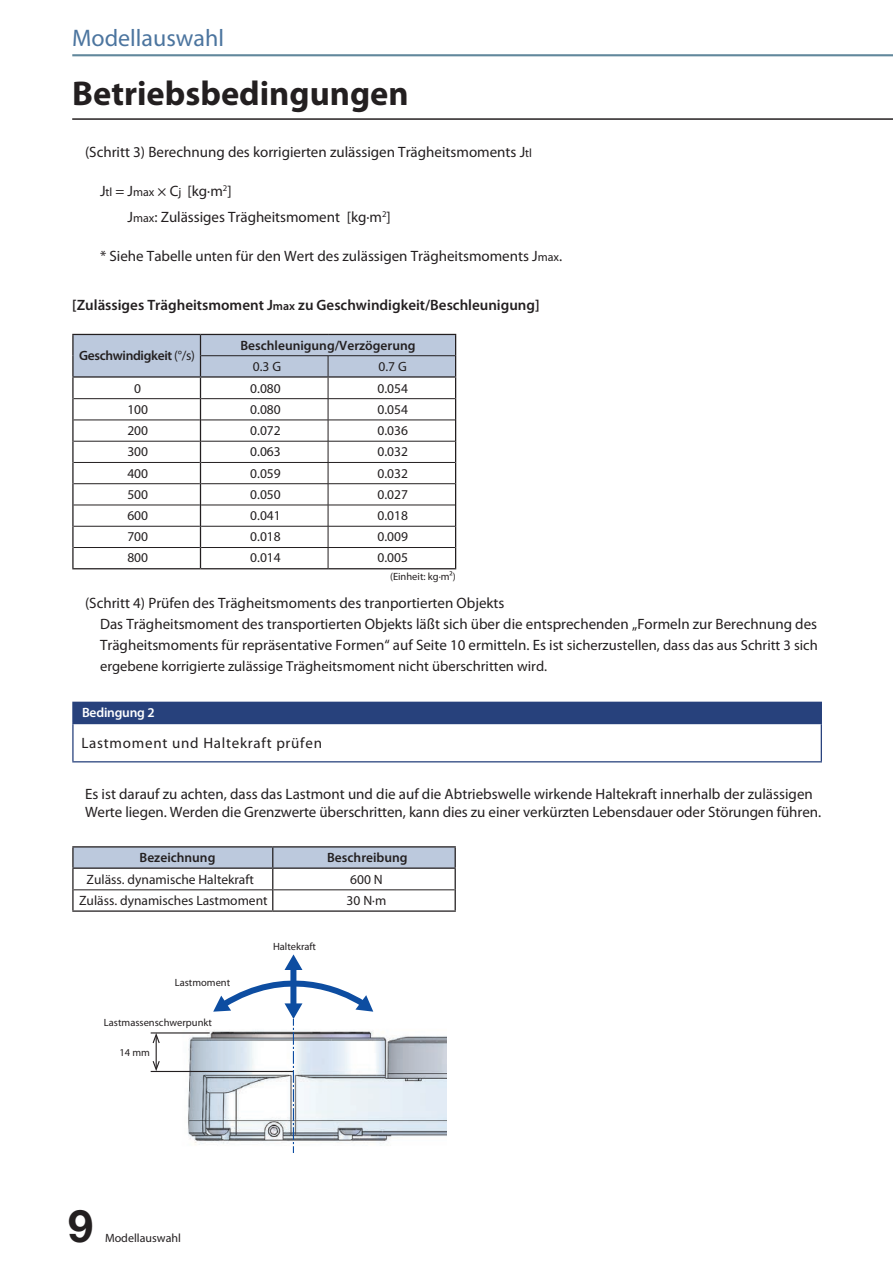
<style>
.page{position:relative;width:893px;height:1263px;background:#fff}
.page>*{position:absolute;margin:0;border:0;box-sizing:border-box;transform-origin:0 0}
.t1{font:700 45px "Helvetica Neue";color:#231f20}
.t2{font:700 34.5px "Myriad Pro";color:#231f20}
.t3{font:24px "Myriad Pro";color:#4c759f}
.t4{font:15px/21px "Myriad Pro";color:#231f20}
.t5{font:600 15px "Myriad Pro";color:#231f20}
.t6{font:15px "Myriad Pro";letter-spacing:.05em;color:#231f20}
.t7{font:14.55px "Myriad Pro";color:#231f20}
.t8{font:13.5px "Myriad Pro";color:#231f20}
.t9{font:600 13.5px "Myriad Pro";color:#231f20}
.t10{font:600 13.5px "Myriad Pro";letter-spacing:-.025em;color:#231f20}
.t11{font:600 13.5px "Myriad Pro";letter-spacing:-.015em;color:#fff}
.t12{font:12px "Myriad Pro";color:#231f20}
.t13{font:10.5px "Myriad Pro";color:#231f20}
.s1{font-size:12px}
.s2{font-weight:400}
.s3{font-size:14.55px}
</style>
<div class="page">
<hr style="left:72px;top:54px;width:821px;height:2px;background:#61889c">
<div style="left:73px;top:702px;width:748px;height:21px;background:#27417c"></div>
<hr style="left:72px;top:702px;width:750px;height:1px;background:#27417c">
<hr style="left:72px;top:703px;width:2px;height:20px;background:#27417c">
<svg style="left:821px;top:703px;width:1px;height:20px"></svg>
<hr style="left:72px;top:723px;width:750px;height:1px;background:#27417c">
<hr style="left:72px;top:724px;width:2px;height:37px;background:#27417c">
<hr style="left:821px;top:724px;width:1px;height:37px;background:#27417c">
<hr style="left:72px;top:761px;width:750px;height:1px;background:#27417c">
<hr style="left:200px;top:568px;width:128px;height:1px;background:#231f20">
<hr style="left:328px;top:568px;width:128px;height:1px;background:#231f20">
<hr style="left:72px;top:376px;width:128px;height:2px;background:#231f20">
<hr style="left:72px;top:334px;width:128px;height:1px;background:#231f20">
<hr style="left:72px;top:335px;width:2px;height:21px;background:#231f20">
<hr style="left:72px;top:356px;width:2px;height:20px;background:#231f20">
<hr style="left:72px;top:378px;width:2px;height:21px;background:#231f20">
<hr style="left:72px;top:399px;width:2px;height:21px;background:#231f20">
<hr style="left:72px;top:420px;width:2px;height:21px;background:#231f20">
<hr style="left:72px;top:441px;width:2px;height:21px;background:#231f20">
<hr style="left:72px;top:462px;width:2px;height:22px;background:#231f20">
<hr style="left:72px;top:484px;width:2px;height:21px;background:#231f20">
<hr style="left:72px;top:505px;width:2px;height:21px;background:#231f20">
<hr style="left:72px;top:526px;width:2px;height:21px;background:#231f20">
<hr style="left:72px;top:547px;width:2px;height:21px;background:#231f20">
<svg style="left:73px;top:334px;width:383px;height:234px"></svg>
<hr style="left:72px;top:568px;width:128px;height:1px;background:#231f20">
<hr style="left:72px;top:867px;width:201px;height:2px;background:#231f20">
<hr style="left:72px;top:846px;width:201px;height:1px;background:#231f20">
<hr style="left:72px;top:847px;width:2px;height:20px;background:#231f20">
<hr style="left:273px;top:846px;width:183px;height:1px;background:#231f20">
<hr style="left:72px;top:869px;width:2px;height:21px;background:#231f20">
<hr style="left:72px;top:890px;width:2px;height:20px;background:#231f20">
<svg style="left:73px;top:847px;width:383px;height:63px"></svg>
<hr style="left:72px;top:910px;width:201px;height:2px;background:#231f20">
<hr style="left:273px;top:910px;width:183px;height:2px;background:#231f20">
<hr style="left:72px;top:119px;width:821px;height:1px;background:#231f20">
<img style="left:172px;top:1031px;width:274px;height:114px">
<hr style="left:151px;top:1071px;width:142px;height:1px;background:#231f20">
<hr style="left:151px;top:1032px;width:59px;height:1px;background:#231f20">
<hr style="left:156px;top:1036px;width:1px;height:32px;background:#231f20">
<svg style="left:153px;top:1061px;width:7px;height:10px"></svg>
<svg style="left:153px;top:1033px;width:7px;height:10px"></svg>
<svg style="left:213px;top:954px;width:160px;height:199px"></svg>
<h3 class="t3" style="left:72px;top:23px;width:153px">Modellauswahl</h3>
<h2 class="t2" style="left:72px;top:71px;width:338px">Betriebsbedingungen</h2>
<p class="t4" style="left:85px;top:141px;width:448px">(Schritt 3) Berechnung des korrigierten zulässigen Trägheitsmoments J<span class="s1">tl</span></p>
<p class="t4" style="left:128px;top:178px;width:265px;line-height:25.5px;text-indent:-28px">J<span class="s1">tl</span> = J<span class="s1">max</span> × C<span class="s1">j</span> [kg·m<sup>2</sup>]<br>J<span class="s1">max</span>: Zulässiges Trägheitsmoment [kg·m<sup>2</sup>]</p>
<p class="t4" style="left:100px;top:245px;width:464px">* Siehe Tabelle unten für den Wert des zulässigen Trägheitsmoments J<span class="s1">max</span>.</p>
<p class="t5" style="left:72px;top:296px;width:469px">[Zulässiges Trägheitsmoment J<span class="s1">max</span> zu Geschwindigkeit/Beschleunigung]</p>
<p class="t10" style="left:79px;top:347px;width:117px">Geschwindigkeit <span class="s2">(°/s)</span></p>
<p class="t9" style="left:240px;top:337px;width:177px">Beschleunigung/Verzögerung</p>
<p class="t8" style="left:253px;top:358px;width:30px">0.3 G</p>
<p class="t8" style="left:378px;top:358px;width:30px">0.7 G</p>
<p class="t8" style="left:134px;top:380px;width:8px">0</p>
<p class="t8" style="left:250px;top:380px;width:32px">0.080</p>
<p class="t8" style="left:377px;top:380px;width:32px">0.054</p>
<p class="t8" style="left:127px;top:401px;width:22px">100</p>
<p class="t8" style="left:250px;top:401px;width:32px">0.080</p>
<p class="t8" style="left:377px;top:401px;width:32px">0.054</p>
<p class="t8" style="left:127px;top:422px;width:22px">200</p>
<p class="t8" style="left:250px;top:422px;width:32px">0.072</p>
<p class="t8" style="left:377px;top:422px;width:32px">0.036</p>
<p class="t8" style="left:127px;top:443px;width:22px">300</p>
<p class="t8" style="left:250px;top:443px;width:32px">0.063</p>
<p class="t8" style="left:377px;top:443px;width:32px">0.032</p>
<p class="t8" style="left:127px;top:465px;width:22px">400</p>
<p class="t8" style="left:250px;top:465px;width:32px">0.059</p>
<p class="t8" style="left:377px;top:465px;width:32px">0.032</p>
<p class="t8" style="left:127px;top:486px;width:22px">500</p>
<p class="t8" style="left:250px;top:486px;width:32px">0.050</p>
<p class="t8" style="left:377px;top:486px;width:32px">0.027</p>
<p class="t8" style="left:127px;top:507px;width:22px">600</p>
<p class="t8" style="left:250px;top:507px;width:32px">0.041</p>
<p class="t8" style="left:377px;top:507px;width:32px">0.018</p>
<p class="t8" style="left:127px;top:529px;width:22px">700</p>
<p class="t8" style="left:250px;top:529px;width:32px">0.018</p>
<p class="t8" style="left:377px;top:529px;width:32px">0.009</p>
<p class="t8" style="left:127px;top:550px;width:22px">800</p>
<p class="t8" style="left:250px;top:550px;width:32px">0.014</p>
<p class="t8" style="left:377px;top:550px;width:32px">0.005</p>
<p class="t13" style="left:390px;top:570px;width:67px">(Einheit: kg·m2)</p>
<p class="t4" style="left:100px;top:592px;width:719px;text-indent:-15px">(Schritt 4) Prüfen des Trägheitsmoments des tranportierten Objekts<br>Das Trägheitsmoment des transportierten Objekts läßt sich über die entsprechenden „Formeln zur Berechnung des<br>Trägheitsmoments für repräsentative Formen“ auf Seite 10 ermitteln. Es ist <span class="s3">sicherzustellen, dass das aus Schritt 3 sich</span></p>
<p class="t7" style="left:100px;top:657px;width:449px">ergebene korrigierte zulässige Trägheitsmoment nicht überschritten wird.</p>
<p class="t11" style="left:82px;top:704px;width:74px">Bedingung 2</p>
<p class="t6" style="left:81px;top:733px;width:242px">Lastmoment und Haltekraft prüfen</p>
<p class="t4" style="left:85px;top:785px;width:738px;line-height:18px">Es ist darauf zu achten, dass das Lastmont und die auf die Abtriebswelle wirkende Haltekraft innerhalb der zulässigen<br>Werte liegen. Werden die Grenzwerte überschritten, kann dies zu einer verkürzten Lebensdauer oder Störungen führen.</p>
<p class="t9" style="left:140px;top:849px;width:77px">Bezeichnung</p>
<p class="t9" style="left:327px;top:849px;width:82px">Beschreibung</p>
<p class="t8" style="left:87px;top:871px;width:169px">Zuläss. dynamische Haltekraft</p>
<p class="t8" style="left:350px;top:871px;width:34px">600 N</p>
<p class="t8" style="left:79px;top:892px;width:190px">Zuläss. dynamisches Lastmoment</p>
<p class="t8" style="left:347px;top:892px;width:41px">30 N·m</p>
<p class="t13" style="left:175px;top:975px;width:57px">Lastmoment</p>
<p class="t13" style="left:104px;top:1016px;width:109px">Lastmassenschwerpunkt</p>
<p class="t13" style="left:119px;top:1046px;width:32px">14 mm</p>
<p class="t13" style="left:273px;top:939px;width:45px">Haltekraft</p>
<h1 class="t1" style="left:68px;top:1198px;width:27px">9</h1>
<p class="t12" style="left:105px;top:1230px;width:77px">Modellauswahl</p>
</div>
